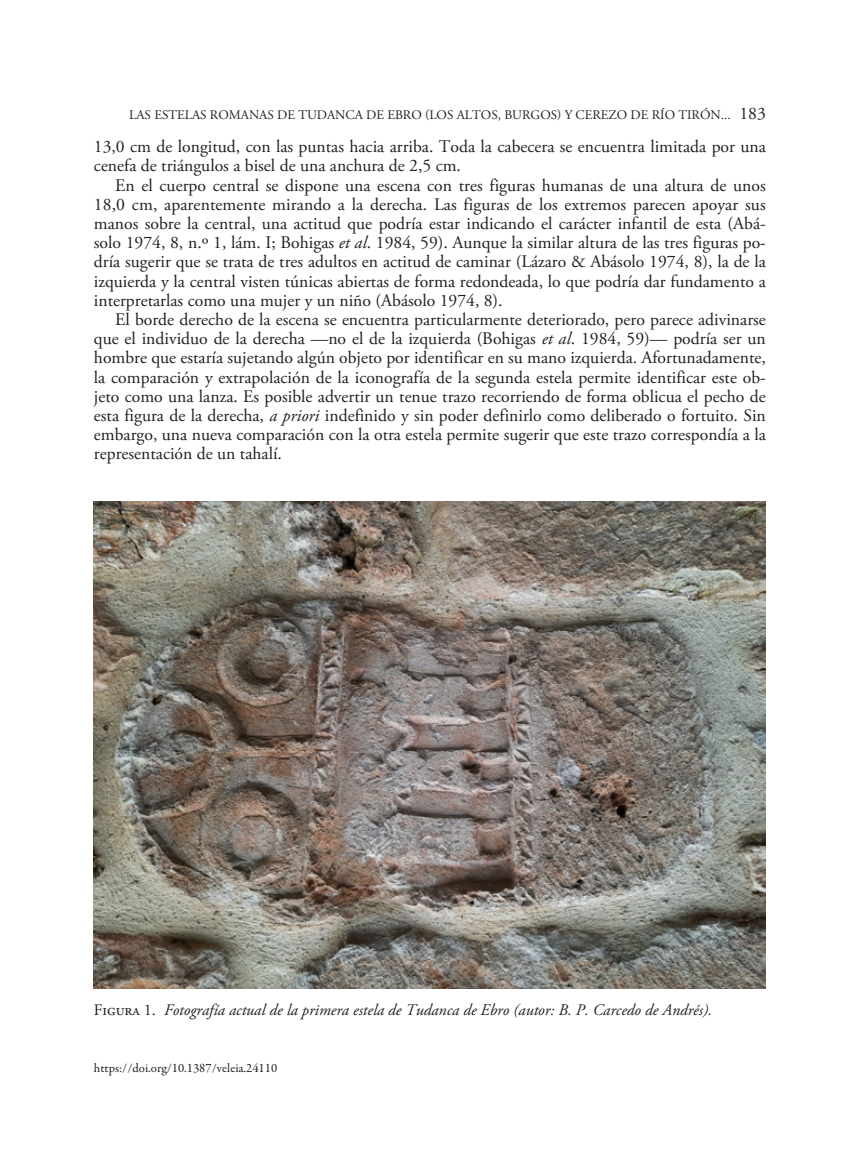
<style>
.page{position:relative;width:851px;height:1149px;background:#fff}
.page>*{position:absolute;margin:0;border:0;box-sizing:border-box;transform-origin:0 0}
.texto_normal{font:17.7px/19.2px "Adobe Garamond Pro";color:#231f20;text-align:justify}
._1__Figura{font:italic 16.2px "Adobe Garamond Pro";color:#231f20}
.t1{font:13.2px "Adobe Garamond Pro";letter-spacing:.165em;color:#231f20}
.t2{font:12.75px "Garamond Premr Pro";color:#231f20}
.s1{font-size:17.7px}
.s2{font-style:italic}
.s3{font-style:normal}
</style>
<div class="page">
<img style="left:94px;top:501px;width:671px;height:487px">
<p class="t1" style="left:129px;top:107px;width:638px">Las estelas romanas de Tudanca de Eb ro (Los Altos, Burgos) y Cerezo de Río Tirón... <span class="s1">183</span></p>
<p class="texto_normal" style="left:94px;top:137px;width:673px">13,0 cm de longitud, con las puntas hacia arriba. Toda la cabecera se encuentra limitada por una cenefa de triángulos a bisel de una anchura de 2,5 cm.</p>
<p class="texto_normal" style="left:94px;top:176px;width:673px;text-indent:21px">En el cuerpo central se dispone una escena con tres figuras humanas de una altura de unos 18,0 cm, aparentemente mirando a la derecha. Las figuras de los extremos parecen apoyar sus manos sobre la central, una actitud que podría estar indicando el carácter infantil de esta (Abá&shy;solo 1974, 8, n.º 1, lám. I; Bohigas <span class="s2">et al</span>. 1984, 59). Aunque la similar altura de las tres figuras po&shy;dría sugerir que se trata de tres adultos en actitud de caminar (Lázaro &amp; Abásolo 1974, 8), la de la izquierda y la central visten túnicas abiertas de forma redondeada, lo que podría dar fundamento a interpretarlas como una mujer y un niño (Abásolo 1974, 8).</p>
<p class="texto_normal" style="left:94px;top:310px;width:673px;text-indent:21px">El borde derecho de la escena se encuentra particularmente deteriorado, pero parece adivinarse que el individuo de la derecha —no el de la izquierda (Bohigas <span class="s2">et al</span>. 1984, 59)— podría ser un hombre que estaría sujetando algún objeto por identificar en su mano izquierda. Afortunadamente, la comparación y extrapolación de la iconografía de la segunda estela permite identificar este ob&shy;jeto como una lanza. Es posible advertir un tenue trazo recorriendo de forma oblicua el pecho de esta figura de la derecha, <span class="s2">a priori</span> indefinido y sin poder definirlo como deliberado o fortuito. Sin embargo, una nueva comparación con la otra estela permite sugerir que este trazo correspondía a la representación de un tahalí.</p>
<p class="_1__Figura" style="left:94px;top:999px;width:619px"><span class="s3">Figura 1.</span> Fotografía actual de la primera estela de Tudanca de Ebro (autor: B. P. Carcedo de Andrés).</p>
<p class="t2" style="left:94px;top:1060px;width:185px">https://doi.org/10.1387/veleia.24110</p>
</div>
